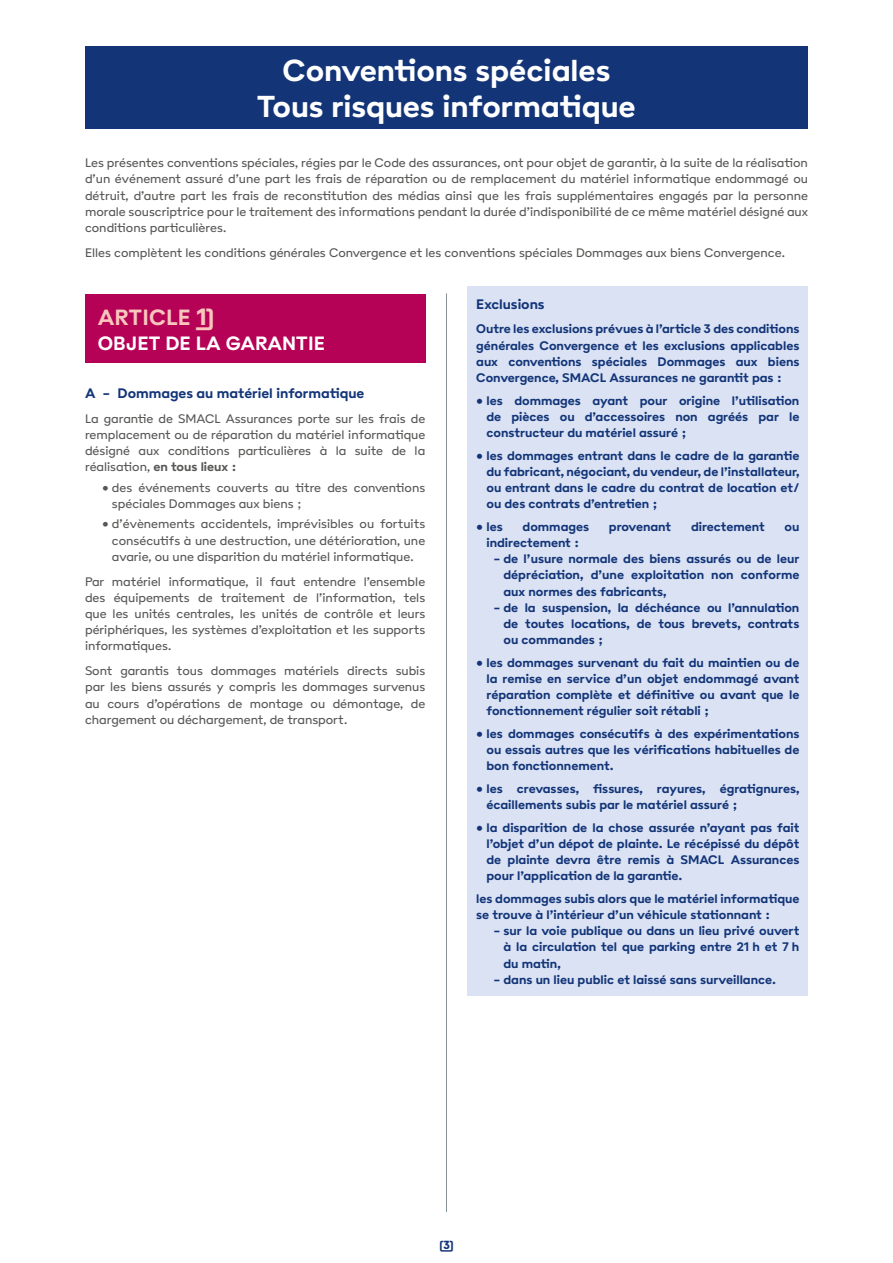
<style>
.page{position:relative;width:893px;height:1263px;background:#fff}
.page>*{position:absolute;margin:0;border:0;box-sizing:border-box;transform-origin:0 0}
.t1{font:700 33px/36px "Poligon";color:#fff;text-align:center}
.t2{font:700 24px "Poligon";color:#f9c6bd}
.t3{font:700 21px "Poligon";color:#fff}
.t4{font:700 15px "Poligon";color:#133578}
.t5{font:700 13.5px/16.2px "Poligon";color:#133578;text-align:justify}
.t6{font:13.5px/16.2px "Poligon";color:#575756;text-align:justify}
.t7{font:12px "Poligon Black Link";color:#133578}
.s1{font-family:"Poligon Black Link";font-weight:400}
.s2{font-weight:700}
</style>
<div class="page">
<div style="left:85px;top:47px;width:723px;height:82px;background:#133578"></div>
<div style="left:85px;top:295px;width:340px;height:68px;background:#b50156"></div>
<div style="left:468px;top:287px;width:340px;height:34px;background:#dae2f4"></div>
<div style="left:468px;top:313px;width:340px;height:81px;background:#dae2f4"></div>
<div style="left:468px;top:384px;width:340px;height:65px;background:#dae2f4"></div>
<div style="left:468px;top:439px;width:340px;height:81px;background:#dae2f4"></div>
<div style="left:468px;top:510px;width:340px;height:49px;background:#dae2f4"></div>
<div style="left:468px;top:542px;width:340px;height:65px;background:#dae2f4"></div>
<div style="left:468px;top:591px;width:340px;height:65px;background:#dae2f4"></div>
<div style="left:468px;top:646px;width:340px;height:81px;background:#dae2f4"></div>
<div style="left:468px;top:717px;width:340px;height:65px;background:#dae2f4"></div>
<div style="left:468px;top:772px;width:340px;height:49px;background:#dae2f4"></div>
<div style="left:468px;top:811px;width:340px;height:81px;background:#dae2f4"></div>
<div style="left:468px;top:882px;width:340px;height:49px;background:#dae2f4"></div>
<div style="left:468px;top:914px;width:340px;height:65px;background:#dae2f4"></div>
<div style="left:468px;top:963px;width:340px;height:32px;background:#dae2f4"></div>
<hr style="left:446px;top:293px;width:1px;height:919px;background:#859198">
<h1 class="t1" style="left:257px;top:51px;width:380px">Conventions spéciales<br>Tous risques informatique</h1>
<p class="t6" style="left:85px;top:154px;width:724px">Les présentes conventions spéciales, régies par le Code des assurances, ont pour objet de garantir, à la suite de la réalisation d’un événement assuré d’une part les frais de réparation ou de remplacement du matériel informatique endommagé ou détruit, d’autre part les frais de reconstitution des médias ainsi que les frais supplémentaires engagés par la personne morale souscriptrice pour le traitement des informations pendant la durée d’indisponibilité de ce même matériel désigné aux conditions particulières.</p>
<p class="t6" style="left:85px;top:244px;width:702px">Elles complètent les conditions générales Convergence et les conventions spéciales Dommages aux biens Convergence.</p>
<h2 class="t2" style="left:98px;top:302px;width:118px">ARTICLE <span class="s1">1</span></h2>
<h3 class="t3" style="left:98px;top:330px;width:229px">OBJET DE LA GARANTIE</h3>
<p class="t4" style="left:85px;top:384px;width:281px">A - Dommages au matériel informatique</p>
<p class="t6" style="left:85px;top:410px;width:342px">La garantie de SMACL Assurances porte sur les frais de remplacement ou de réparation du matériel informatique désigné aux conditions particulières à la suite de la réalisation, <span class="s2">en tous lieux :</span></p>
<p class="t6" style="left:112px;top:479px;width:315px;text-indent:-10px">• des événements couverts au titre des conventions spéciales Dommages aux biens ;</p>
<p class="t6" style="left:112px;top:516px;width:315px;text-indent:-10px">• d’évènements accidentels, imprévisibles ou fortuits consécutifs à une destruction, une détérioration, une avarie, ou une disparition du matériel informatique.</p>
<p class="t6" style="left:85px;top:573px;width:342px">Par matériel informatique, il faut entendre l’ensemble des équipements de traitement de l’information, tels que les unités centrales, les unités de contrôle et leurs périphériques, les systèmes d’exploitation et les supports informatiques.</p>
<p class="t6" style="left:85px;top:662px;width:342px">Sont garantis tous dommages matériels directs subis par les biens assurés y compris les dommages survenus au cours d’opérations de montage ou démontage, de chargement ou déchargement, de transport.</p>
<p class="t4" style="left:476px;top:294px;width:70px">Exclusions</p>
<p class="t5" style="left:476px;top:320px;width:325px">Outre les exclusions prévues à l’article 3 des conditions générales Convergence et les exclusions applicables aux conventions spéciales Dommages aux biens Convergence, SMACL Assurances ne garantit pas :</p>
<p class="t5" style="left:486px;top:392px;width:314px;text-indent:-10px">• les dommages ayant pour origine l’utilisation de pièces ou d’accessoires non agréés par le constructeur du matériel assuré ;</p>
<p class="t5" style="left:486px;top:447px;width:314px;text-indent:-10px">• les dommages entrant dans le cadre de la garantie du fabricant, négociant, du vendeur, de l’installateur, ou entrant dans le cadre du contrat de location et/ ou des contrats d’entretien ;</p>
<p class="t5" style="left:476px;top:518px;width:28px">• les</p>
<p class="t5" style="left:523px;top:518px;width:68px">dommages</p>
<p class="t5" style="left:609px;top:518px;width:64px">provenant</p>
<p class="t5" style="left:691px;top:518px;width:75px">directement</p>
<p class="t5" style="left:785px;top:518px;width:16px">ou</p>
<p class="t5" style="left:486px;top:534px;width:94px">indirectement :</p>
<p class="t5" style="left:503px;top:550px;width:297px;text-indent:-10px">- de l’usure normale des biens assurés ou de leur dépréciation, d’une exploitation non conforme aux normes des fabricants,</p>
<p class="t5" style="left:503px;top:599px;width:297px;text-indent:-10px">- de la suspension, la déchéance ou l’annulation de toutes locations, de tous brevets, contrats ou commandes ;</p>
<p class="t5" style="left:486px;top:654px;width:314px;text-indent:-10px">• les dommages survenant du fait du maintien ou de la remise en service d’un objet endommagé avant réparation complète et définitive ou avant que le fonctionnement régulier soit rétabli ;</p>
<p class="t5" style="left:486px;top:725px;width:314px;text-indent:-10px">• les dommages consécutifs à des expérimentations ou essais autres que les vérifications habituelles de bon fonctionnement.</p>
<p class="t5" style="left:486px;top:780px;width:314px;text-indent:-10px">• les crevasses, fissures, rayures, égratignures, écaillements subis par le matériel assuré ;</p>
<p class="t5" style="left:486px;top:819px;width:314px;text-indent:-10px">• la disparition de la chose assurée n’ayant pas fait l’objet d’un dépot de plainte. Le récépissé du dépôt de plainte devra être remis à SMACL Assurances pour l’application de la garantie.</p>
<p class="t5" style="left:476px;top:890px;width:325px">les dommages subis alors que le matériel informatique se trouve à l’intérieur d’un véhicule stationnant :</p>
<p class="t5" style="left:503px;top:922px;width:297px;text-indent:-10px">- sur la voie publique ou dans un lieu privé ouvert à la circulation tel que parking entre 21 h et 7 h du matin,</p>
<p class="t5" style="left:493px;top:971px;width:284px">- dans un lieu public et laissé sans surveillance.</p>
<p class="t7" style="left:439px;top:1237px;width:16px">3</p>
</div>
